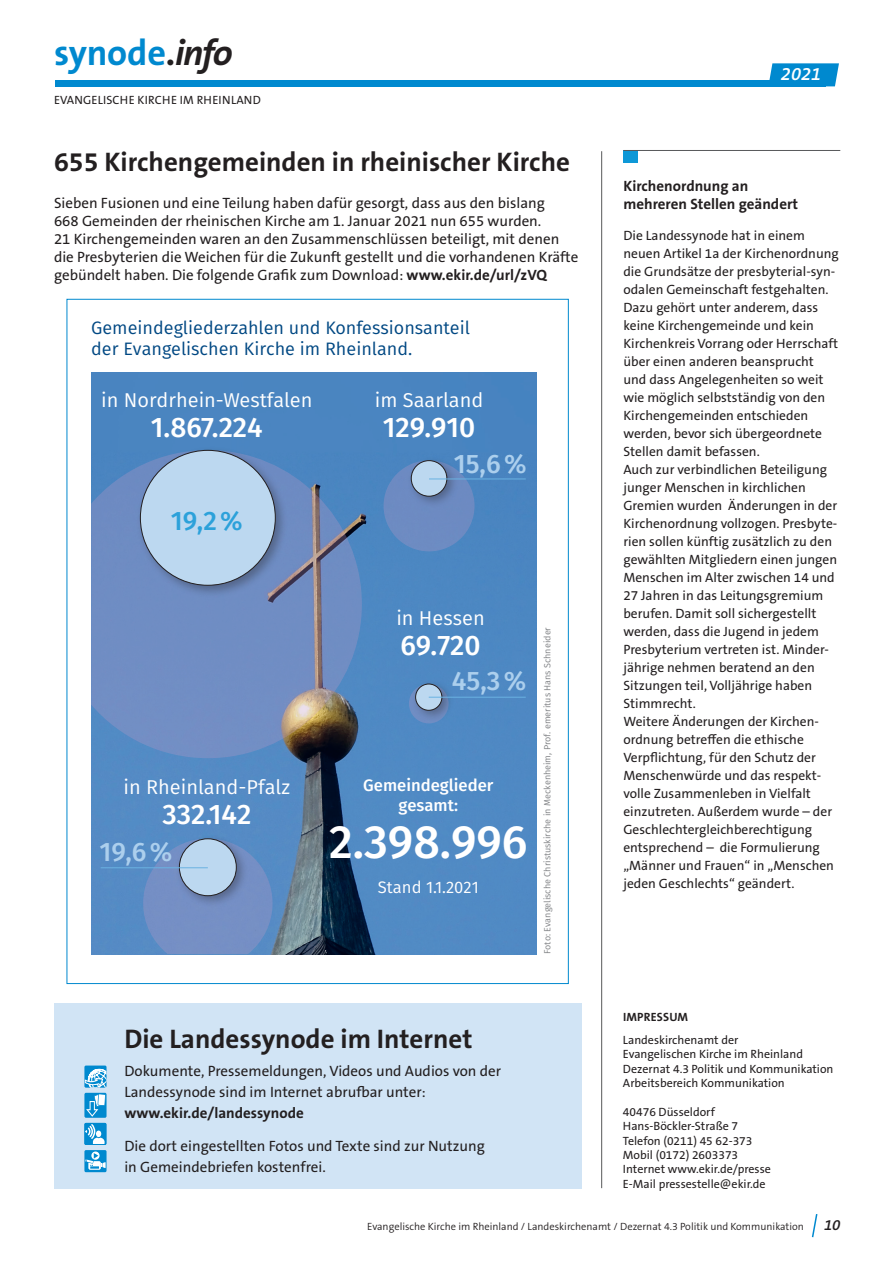
<style>
.page{position:relative;width:893px;height:1263px;background:#fff}
.page>*{position:absolute;margin:0;border:0;box-sizing:border-box;transform-origin:0 0}
.t1{font:500 46.65px "Fira Sans";color:#fff}
.t2{font:700 36.3px "The Sans OT7";letter-spacing:-.005em;color:#0089cf}
.t3{font:500 28.2px "Fira Sans";color:#fff}
.t4{font:700 27px "The Sans OT7";color:#231f20}
.t5{font:500 26.7px "Fira Sans";color:#accfed}
.t6{font:500 26.7px "Fira Sans";color:#2ca1da}
.t7{font:19.95px "Fira Sans";color:#fff}
.t8{font:italic 600 18.15px "The Sans OT6";color:#fff}
.t9{font:18px/21.6px "Fira Sans";color:#004883}
.t10{font:500 16.65px/20px "Fira Sans";color:#fff;text-align:center}
.t11{font:16.65px "Fira Sans";color:#fff}
.t12{font:15px/18px "The Sans OT5 Plain";color:#231f20}
.t13{font:700 15px/18px "The Sans OT7";color:#231f20}
.t14{font:italic 600 15px "The Sans OT6";color:#231f20}
.t15{font:13.5px/18px "The Sans OT5 Plain";color:#231f20}
.t16{font:12px/14.4px "The Sans OT5 Plain";color:#231f20}
.t17{font:700 12px "The Sans OT7";color:#231f20}
.t18{font:300 10.5px "The Sans OT4";color:#231f20}
.t19{font:9px "Fira Sans";color:#808285}
.s1{color:#231f20}
.s2{font-style:italic;color:#231f20}
.s3{font-family:"The Sans OT7";font-weight:700}
</style>
<div class="page">
<div style="left:55px;top:80px;width:770px;height:6px;background:#0089cf"></div>
<svg style="left:769px;top:63px;width:70px;height:23px"></svg>
<hr style="left:601px;top:151px;width:1px;height:1037px;background:#57585a">
<svg style="left:811px;top:1214px;width:7px;height:24px"></svg>
<div style="left:54px;top:1003px;width:527px;height:185px;background:#d1e4f5"></div>
<div style="left:84px;top:1065px;width:23px;height:23px;background:#0089cf;border-radius:2px"></div>
<div style="left:84px;top:1150px;width:23px;height:22px;background:#0089cf;border-radius:2px"></div>
<div style="left:91px;top:1151px;width:9px;height:9px;border:3px solid #fff;border-radius:50%"></div>
<svg style="left:85px;top:1153px;width:21px;height:17px"></svg>
<svg style="left:84px;top:1069px;width:23px;height:76px"></svg>
<img style="left:91px;top:372px;width:445px;height:582px">
<svg style="left:91px;top:450px;width:271px;height:308px;fill:#6f8dc3"></svg>
<div style="left:136px;top:446px;width:152px;height:152px;background:#231f20;opacity:.35"></div>
<div style="left:140px;top:450px;width:135px;height:135px;background:#bcd8f0;border-radius:50%"></div>
<svg style="left:143px;top:838px;width:130px;height:116px"></svg>
<div style="left:175px;top:834px;width:74px;height:74px;background:#231f20;opacity:.35"></div>
<div style="left:179px;top:839px;width:57px;height:57px;background:#bcd8f0;border-radius:50%"></div>
<div style="left:179px;top:838px;width:58px;height:58px;border:1px solid #231f20;border-radius:50%"></div>
<hr style="left:101px;top:867px;width:107px;height:1px;background:#6ab2e2">
<div style="left:384px;top:460px;width:91px;height:91px;background:#6d8ac2;border-radius:50%"></div>
<div style="left:407px;top:456px;width:52px;height:52px;background:#231f20;opacity:.35"></div>
<div style="left:411px;top:461px;width:36px;height:35px;background:#bcd8f0;border-radius:50%"></div>
<div style="left:411px;top:460px;width:36px;height:36px;border:1px solid #231f20;border-radius:50%"></div>
<hr style="left:429px;top:478px;width:97px;height:1px;background:#6ab2e2">
<div style="left:409px;top:684px;width:40px;height:39px;background:#708dc4;border-radius:50%"></div>
<div style="left:411px;top:680px;width:43px;height:42px;background:#231f20;opacity:.35"></div>
<div style="left:416px;top:684px;width:26px;height:26px;background:#bcd8f0;border-radius:50%"></div>
<div style="left:415px;top:684px;width:27px;height:26px;border:1px solid #231f20;border-radius:50%"></div>
<hr style="left:429px;top:697px;width:97px;height:1px;background:#6ab2e2">
<div style="left:623px;top:150px;width:15px;height:13px;background:#0e98d7"></div>
<hr style="left:623px;top:150px;width:217px;height:1px;background:#57585a">
<h2 class="t2" style="left:54px;top:30px;width:180px">synode<span class="s1">.</span><span class="s2">info</span></h2>
<p class="t16" style="left:54px;top:93px;width:208px">Evangelische Kirche im Rheinland</p>
<h3 class="t4" style="left:54px;top:145px;width:518px">655 Kirchengemeinden in rheinischer Kirche</h3>
<p class="t12" style="left:54px;top:194px;width:526px">Sieben Fusionen und eine Teilung haben dafür gesorgt, dass aus den bislang<br>668 Gemeinden der rheinischen Kirche am 1. Januar 2021 nun 655 wurden.<br>21 Kirchengemeinden waren an den Zusammenschlüssen beteiligt, mit denen die Presbyterien die Weichen für die Zukunft gestellt und die vorhandenen Kräfte gebündelt haben. Die folgende Grafik zum Download: <span class="s3">www.ekir.de/url/zVQ</span></p>
<h3 class="t9" style="left:91px;top:316px;width:380px">Gemeindegliederzahlen und Konfessionsanteil der Evangelischen Kirche im Rheinland.</h3>
<h3 class="t7" style="left:101px;top:385px;width:213px">in Nordrhein-Westfalen</h3>
<h3 class="t3" style="left:151px;top:405px;width:113px">1.867.224</h3>
<h3 class="t6" style="left:171px;top:499px;width:73px">19,2%</h3>
<h3 class="t7" style="left:375px;top:385px;width:110px">im Saarland</h3>
<h3 class="t3" style="left:383px;top:405px;width:94px">129.910</h3>
<h3 class="t5" style="left:454px;top:442px;width:74px">15,6%</h3>
<h3 class="t7" style="left:124px;top:772px;width:168px">in Rheinland-Pfalz</h3>
<h3 class="t3" style="left:162px;top:791px;width:90px">332.142</h3>
<h3 class="t5" style="left:100px;top:830px;width:74px">19,6%</h3>
<h3 class="t7" style="left:396px;top:603px;width:90px">in Hessen</h3>
<h3 class="t3" style="left:400px;top:622px;width:82px">69.720</h3>
<h3 class="t5" style="left:452px;top:659px;width:76px">45,3%</h3>
<p class="t10" style="left:363px;top:774px;width:132px">Gemeindeglieder gesamt:</p>
<h1 class="t1" style="left:329px;top:804px;width:200px">2.398.996</h1>
<p class="t11" style="left:378px;top:875px;width:102px">Stand 1.1.2021</p>
<p class="t19" style="left:541px;top:954px;width:328px;rotate:-90deg">Foto: Evangelische Christuskirche in Meckenheim, Prof. emeritus Hans Schneider</p>
<h3 class="t4" style="left:124px;top:1022px;width:350px">Die Landessynode im Internet</h3>
<p class="t12" style="left:124px;top:1060px;width:378px;line-height:21px">Dokumente, Pressemeldungen, Videos und Audios von der<br>Landessynode sind im Internet abrufbar unter:</p>
<p class="t13" style="left:124px;top:1104px;width:181px">www.ekir.de/landessynode</p>
<p class="t12" style="left:124px;top:1136px;width:362px;line-height:21px">Die dort eingestellten Fotos und Texte sind zur Nutzung in Gemeindebriefen kostenfrei.</p>
<h3 class="t8" style="left:781px;top:62px;width:42px">2021</h3>
<p class="t13" style="left:623px;top:177px;width:176px">Kirchenordnung an mehreren Stellen geändert</p>
<p class="t15" style="left:623px;top:226px;width:217px">Die Landessynode hat in einem neuen Artikel 1a der Kirchenordnung die Grundsätze der presbyterial-syn&shy;odalen Gemeinschaft festgehalten.<br>Dazu gehört unter anderem, dass keine Kirchengemeinde und kein Kirchenkreis Vorrang oder Herrschaft über einen anderen beansprucht und dass Angelegenheiten so weit wie möglich selbstständig von den Kirchengemeinden entschieden werden, bevor sich übergeordnete Stellen damit befassen.<br>Auch zur verbindlichen Beteiligung junger Menschen in kirchlichen Gremien wurden Änderungen in der Kirchenordnung vollzogen. Presbyte&shy;rien sollen künftig zusätzlich zu den gewählten Mitgliedern einen jungen Menschen im Alter zwischen 14 und 27 Jahren in das Leitungsgremium berufen. Damit soll sichergestellt werden, dass die Jugend in jedem Presbyterium vertreten ist. Minder&shy;jährige nehmen beratend an den Sitzungen teil, Volljährige haben Stimmrecht.<br>Weitere Änderungen der Kirchen&shy;ordnung betreffen die ethische Verpflichtung, für den Schutz der Menschenwürde und das respekt&shy;volle Zusammenleben in Vielfalt einzutreten. Außerdem wurde – der Geschlechtergleichberechtigung entsprechend – die Formulierung „Männer und Frauen“ in „Menschen jeden Geschlechts“ geändert.</p>
<p class="t17" style="left:623px;top:1009px;width:13px">Impressum</p>
<p class="t16" style="left:623px;top:1033px;width:212px">Landeskirchenamt der<br>Evangelischen Kirche im Rheinland<br>Dezernat 4.3 Politik und Kommunikation<br>Arbeitsbereich Kommunikation</p>
<p class="t16" style="left:623px;top:1105px;width:149px">40476 Düsseldorf<br>Hans-Böckler-Straße 7<br>Telefon (0211) 45 62-373<br>Mobil (0172) 2603373<br>Internet www.ekir.de/presse<br>E-Mail pressestelle@ekir.de</p>
<p class="t18" style="left:367px;top:1219px;width:438px">Evangelische Kirche im Rheinland Landeskirchenamt Dezernat 4.3 Politik und Kommunikation</p>
<p class="t14" style="left:824px;top:1215px;width:18px">10</p>
</div>
